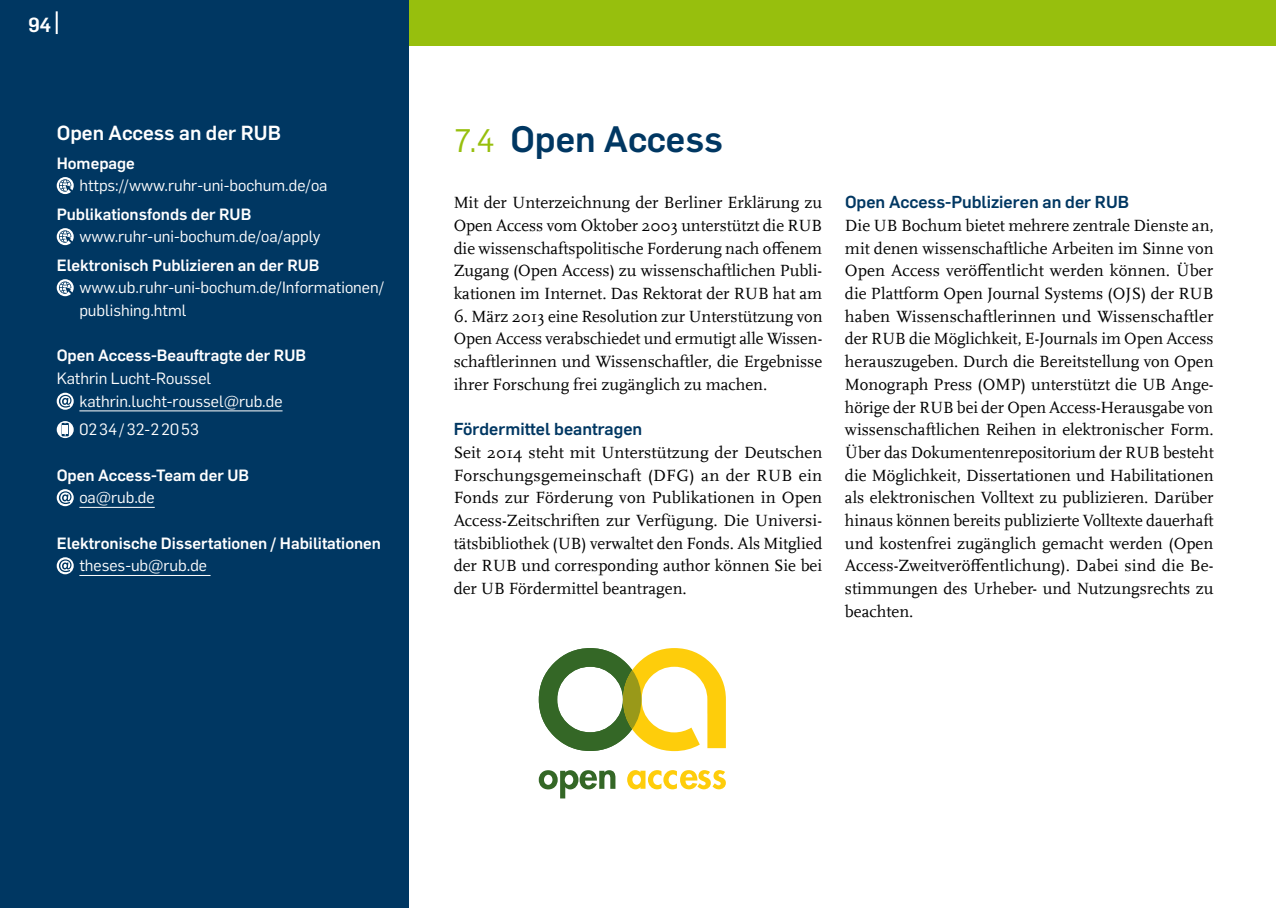
<style>
.page{position:relative;width:1276px;height:908px;background:#fff}
.page>*{position:absolute;margin:0;border:0;box-sizing:border-box;transform-origin:0 0}
.t1{font:700 36px "Rub Flama";color:#003762}
.t2{font:700 20px "Rub Flama";color:#fff}
.t3{font:17px/22.6px "RUB Scala MZ";color:#000;text-align:justify}
.t4{font:700 17px "Rub Flama";color:#003762}
.t5{font:16px/22.6px "Rub Flama";color:#fff}
.t6{font:700 16px "Rub Flama";color:#fff}
.s1{font-weight:400;font-size:32px;color:#97bf0d}
</style>
<div class="page">
<div style="left:0;top:0;width:1276px;height:45px;background:#97bf0d"></div>
<div style="left:0;top:0;width:408px;height:907px;background:#003762"></div>
<hr style="left:56px;top:11px;width:2px;height:23px;background:#fff">
<hr style="left:79px;top:410px;width:203px;height:1px;background:#fff">
<hr style="left:79px;top:506px;width:76px;height:1px;background:#fff">
<hr style="left:79px;top:574px;width:132px;height:1px;background:#fff">
<svg style="left:57px;top:177px;width:17px;height:17px"></svg>
<svg style="left:57px;top:228px;width:17px;height:17px"></svg>
<svg style="left:57px;top:279px;width:17px;height:17px"></svg>
<svg style="left:57px;top:392px;width:17px;height:17px"></svg>
<svg style="left:57px;top:421px;width:17px;height:17px"></svg>
<div style="left:62px;top:424px;width:6px;height:9px;background:#fff"></div>
<svg style="left:57px;top:489px;width:17px;height:17px"></svg>
<svg style="left:57px;top:557px;width:17px;height:17px"></svg>
<svg style="left:539px;top:648px;width:187px;height:102px"></svg>
<svg style="left:539px;top:770px;width:76px;height:28px"></svg>
<svg style="left:627px;top:770px;width:99px;height:19px"></svg>
<p class="t2" style="left:29px;top:11px;width:24px">94</p>
<p class="t2" style="left:57px;top:118px;width:226px">Open Access an der RUB</p>
<p class="t6" style="left:57px;top:151px;width:80px">Homepage</p>
<p class="t5" style="left:79px;top:173px;width:250px">https://www.ruhr-uni-bochum.de/oa</p>
<p class="t6" style="left:57px;top:202px;width:196px">Publikationsfonds der RUB</p>
<p class="t5" style="left:79px;top:224px;width:243px">www.ruhr-uni-bochum.de/oa/apply</p>
<p class="t6" style="left:57px;top:253px;width:264px">Elektronisch Publizieren an der RUB</p>
<p class="t5" style="left:79px;top:275px;width:306px">www.ub.ruhr-uni-bochum.de/Informationen/ publishing.html</p>
<p class="t6" style="left:57px;top:344px;width:251px">Open Access-Beauftragte der RUB</p>
<p class="t5" style="left:79px;top:366px;width:205px;text-indent:-23px">Kathrin Lucht-Roussel kathrin.lucht-roussel@rub.de</p>
<p class="t5" style="left:79px;top:417px;width:121px">0234/32-22053</p>
<p class="t6" style="left:57px;top:463px;width:194px">Open Access-Team der UB</p>
<p class="t5" style="left:79px;top:485px;width:77px">oa@rub.de</p>
<p class="t6" style="left:57px;top:531px;width:326px">Elektronische Dissertationen / Habilitationen</p>
<p class="t5" style="left:79px;top:553px;width:129px">theses-ub@rub.de</p>
<h1 class="t1" style="left:454px;top:113px;width:271px"><span class="s1">7.4</span> Open Access</h1>
<p class="t3" style="left:454px;top:191px;width:370px">Mit der Unterzeichnung der Berliner Erklärung zu Open Access vom Oktober 2003 unterstützt die RUB die wissenschaftspolitische Forderung nach offenem Zugang (Open Access) zu wissenschaftlichen Publi&shy;kationen im Internet. Das Rektorat der RUB hat am</p>
<p class="t3" style="left:454px;top:304px;width:370px">6. März 2013 eine Resolution zur Unterstützung von Open Access verabschiedet und ermutigt alle Wissen&shy;schaftlerinnen und Wissenschaftler, die Ergebnisse ihrer Forschung frei zugänglich zu machen.</p>
<p class="t4" style="left:454px;top:417px;width:190px">Fördermittel beantragen</p>
<p class="t3" style="left:454px;top:440px;width:370px">Seit 2014 steht mit Unterstützung der Deutschen Forschungsgemeinschaft (DFG) an der RUB ein Fonds zur Förderung von Publikationen in Open Access-Zeitschriften zur Verfügung. Die Universi&shy;tätsbibliothek (UB) verwaltet den Fonds. Als Mitglied der RUB und corresponding author können Sie bei der UB Fördermittel beantragen.</p>
<p class="t4" style="left:845px;top:190px;width:286px">Open Access-Publizieren an der RUB</p>
<p class="t3" style="left:845px;top:213px;width:370px">Die UB Bochum bietet mehrere zentrale Dienste an, mit denen wissenschaftliche Arbeiten im Sinne von Open Access veröffentlicht werden können. Über die Plattform Open Journal Systems (OJS) der RUB haben Wissenschaftlerinnen und Wissenschaftler der RUB die Möglichkeit, E-Journals im Open Access herauszugeben. Durch die Bereitstellung von Open Monograph Press (OMP) unterstützt die UB Ange&shy;hörige der RUB bei der Open Access-Herausgabe von wissenschaftlichen Reihen in elektronischer Form.<br>Über das Dokumentenrepositorium der RUB besteht die Möglichkeit, Dissertationen und Habilitationen als elektronischen Volltext zu publizieren. Darüber hinaus können bereits publizierte Volltexte dauerhaft und kostenfrei zugänglich gemacht werden (Open Access-Zweitveröffentlichung). Dabei sind die Be&shy;stimmungen des Urheber- und Nutzungsrechts zu beachten.</p>
</div>
